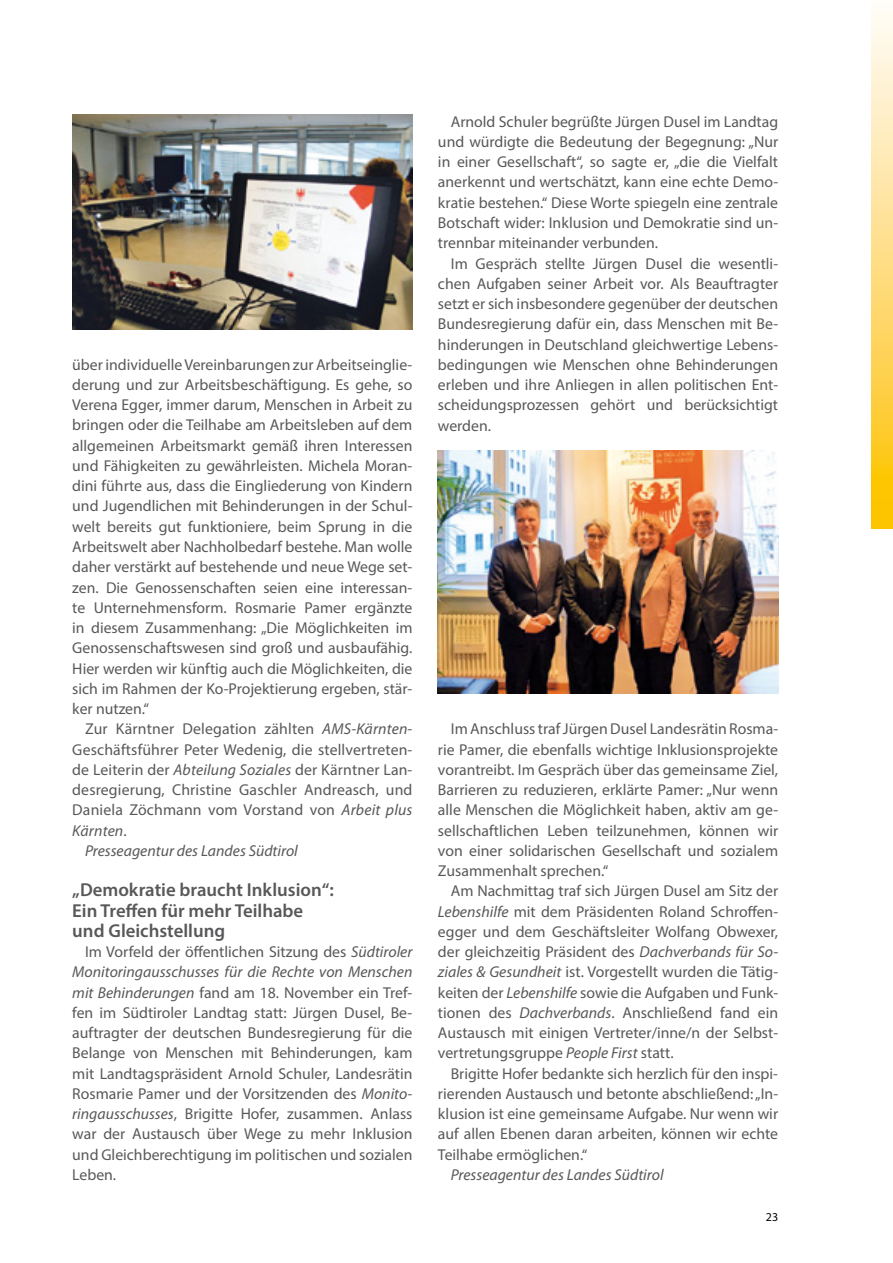
<style>
.page{position:relative;width:893px;height:1263px;background:#fff}
.page>*{position:absolute;margin:0;border:0;box-sizing:border-box;transform-origin:0 0}
.t1{font:600 18.75px/20.2px "Myriad Pro";color:#58585a}
.t2{font:15.75px/20.2px "Myriad Pro";color:#58585a;text-align:justify}
.t3{font:italic 15.75px "Myriad Pro";color:#58585a}
.t4{font:12px "Myriad Pro";color:#000}
.s1{font-style:italic}
.s2{font-style:normal}
</style>
<div class="page">
<svg style="left:872px;top:13px;width:21px;height:515px;background:#fedd7c"></svg>
<img style="left:438px;top:451px;width:340px;height:243px">
<img style="left:72px;top:115px;width:340px;height:214px">
<p class="t2" style="left:72px;top:354px;width:342px">über individuelle Vereinbarungen zur Arbeitseinglie&shy;derung und zur Arbeitsbeschäftigung. Es gehe, so Verena Egger, immer darum, Menschen in Arbeit zu bringen oder die Teilhabe am Arbeitsleben auf dem allgemeinen Arbeitsmarkt gemäß ihren Interessen und Fähigkeiten zu gewährleisten. Michela Moran&shy;dini führte aus, dass die Eingliederung von Kindern und Jugendlichen mit Behinderungen in der Schul&shy;welt bereits gut funktioniere, beim Sprung in die Arbeitswelt aber Nachholbedarf bestehe. Man wolle daher verstärkt auf bestehende und neue Wege set&shy;zen. Die Genossenschaften seien eine interessan&shy;te Unternehmensform. Rosmarie Pamer ergänzte in diesem Zusammenhang: „Die Möglichkeiten im Genossenschaftswesen sind groß und ausbaufähig.<br>Hier werden wir künftig auch die Möglichkeiten, die sich im Rahmen der Ko-Projektierung ergeben, stär&shy;ker nutzen.“</p>
<p class="t2" style="left:85px;top:719px;width:329px">Zur Kärntner Delegation zählten <span class="s1">AMS-Kärnten</span>-</p>
<p class="t2" style="left:72px;top:739px;width:342px">Geschäftsführer Peter Wedenig, die stellvertreten-</p>
<p class="t2" style="left:72px;top:759px;width:342px">de Leiterin der <span class="s1">Abteilung Soziales</span> der Kärntner Lan-</p>
<p class="t2" style="left:72px;top:779px;width:342px">desregierung, Christine Gaschler Andreasch, und</p>
<p class="t2" style="left:72px;top:800px;width:342px">Daniela Zöchmann vom Vorstand von <span class="s1">Arbeit plus</span></p>
<p class="t3" style="left:72px;top:820px;width:56px">Kärnten<span class="s2">.</span></p>
<p class="t3" style="left:85px;top:841px;width:214px">Presseagentur des Landes Südtirol</p>
<p class="t1" style="left:72px;top:879px;width:263px">„Demokratie braucht Inklusion“:<br>Ein Treffen für mehr Teilhabe und Gleichstellung</p>
<p class="t2" style="left:72px;top:941px;width:342px;text-indent:13px">Im Vorfeld der öffentlichen Sitzung des <span class="s1">Südtiroler Monitoringausschusses für die Rechte von Menschen mit Behinderungen</span> fand am 18. November ein Tref&shy;fen im Südtiroler Landtag statt: Jürgen Dusel, Be&shy;auftragter der deutschen Bundesregierung für die Belange von Menschen mit Behinderungen, kam mit Landtagspräsident Arnold Schuler, Landesrätin Rosmarie Pamer und der Vorsitzenden des <span class="s1">Monito&shy;ringausschusses</span>, Brigitte Hofer, zusammen. Anlass war der Austausch über Wege zu mehr Inklusion und Gleichberechtigung im politischen und sozialen Leben.</p>
<p class="t2" style="left:438px;top:111px;width:342px;text-indent:13px">Arnold Schuler begrüßte Jürgen Dusel im Landtag und würdigte die Bedeutung der Begegnung: „Nur in einer Gesellschaft“, so sagte er, „die die Vielfalt anerkennt und wertschätzt, kann eine echte Demo&shy;kratie bestehen.“ Diese Worte spiegeln eine zentrale Botschaft wider: Inklusion und Demokratie sind un&shy;trennbar miteinander verbunden.</p>
<p class="t2" style="left:438px;top:253px;width:342px;text-indent:13px">Im Gespräch stellte Jürgen Dusel die wesentli&shy;chen Aufgaben seiner Arbeit vor. Als Beauftragter setzt er sich insbesondere gegenüber der deutschen Bundesregierung dafür ein, dass Menschen mit Be&shy;hinderungen in Deutschland gleichwertige Lebens&shy;bedingungen wie Menschen ohne Behinderungen erleben und ihre Anliegen in allen politischen Ent&shy;scheidungsprozessen gehört und berücksichtigt werden.</p>
<p class="t2" style="left:438px;top:719px;width:342px;text-indent:13px">Im Anschluss traf Jürgen Dusel Landesrätin Rosma&shy;rie Pamer, die ebenfalls wichtige Inklusionsprojekte vorantreibt. Im Gespräch über das gemeinsame Ziel, Barrieren zu reduzieren, erklärte Pamer: „Nur wenn alle Menschen die Möglichkeit haben, aktiv am ge&shy;sellschaftlichen Leben teilzunehmen, können wir von einer solidarischen Gesellschaft und sozialem Zusammenhalt sprechen.“</p>
<p class="t2" style="left:438px;top:881px;width:342px;text-indent:13px">Am Nachmittag traf sich Jürgen Dusel am Sitz der <span class="s1">Lebenshilfe</span> mit dem Präsidenten Roland Schroffen&shy;egger und dem Geschäftsleiter Wolfang Obwexer, der gleichzeitig Präsident des <span class="s1">Dachverbands für So&shy;ziales &amp; Gesundheit</span> ist. Vorgestellt wurden die Tätig&shy;keiten der <span class="s1">Lebenshilfe</span> sowie die Aufgaben und Funk&shy;tionen des <span class="s1">Dachverbands</span>. Anschließend fand ein Austausch mit einigen Vertreter/inne/n der Selbst&shy;vertretungsgruppe <span class="s1">People First</span> statt.</p>
<p class="t2" style="left:438px;top:1063px;width:342px;text-indent:13px">Brigitte Hofer bedankte sich herzlich für den inspi&shy;rierenden Austausch und betonte abschließend: „In&shy;klusion ist eine gemeinsame Aufgabe. Nur wenn wir auf allen Ebenen daran arbeiten, können wir echte Teilhabe ermöglichen.“</p>
<p class="t3" style="left:451px;top:1165px;width:214px">Presseagentur des Landes Südtirol</p>
<p class="t4" style="left:766px;top:1209px;width:14px">23</p>
</div>
